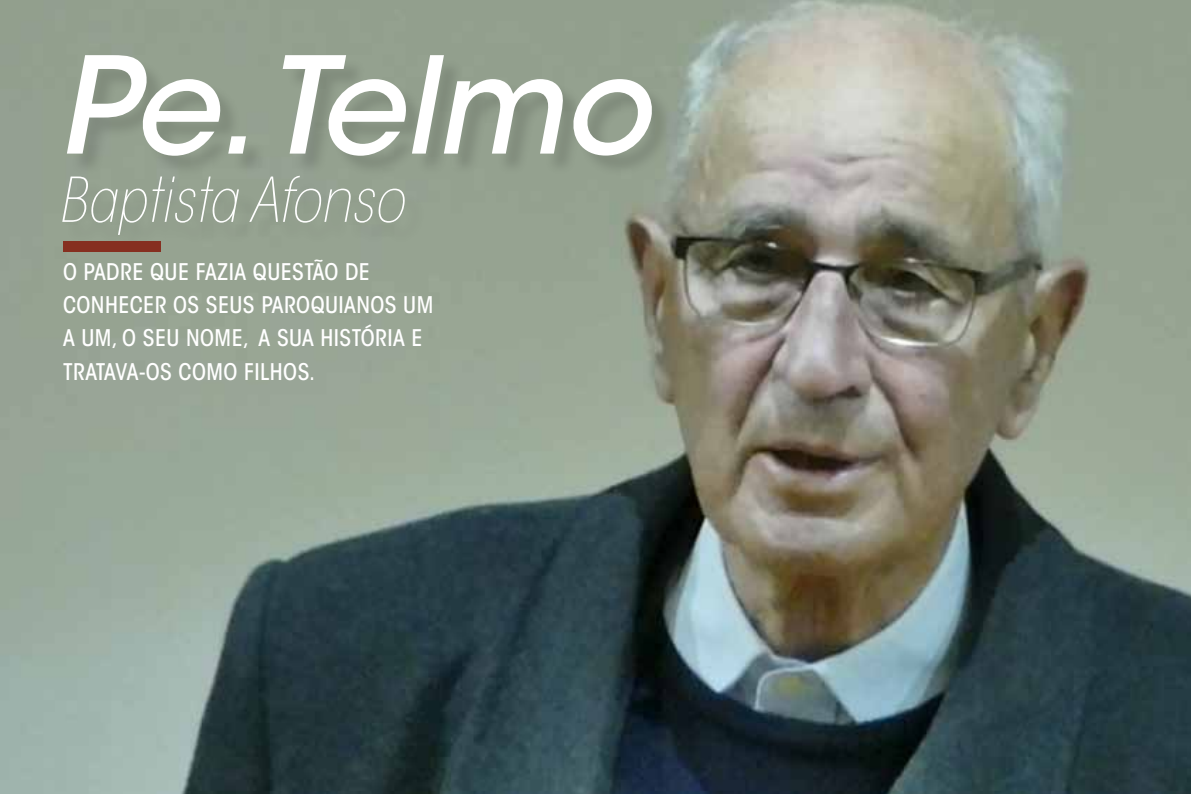
<style>
.page{position:relative;width:1191px;height:794px;background:#fff}
.page>*{position:absolute;margin:0;border:0;box-sizing:border-box;transform-origin:0 0}
.t1{font:italic 500 133px "ITC Avant Garde Std";color:#fff}
.t2{font:italic 200 condensed 61.25px "ITC Avant Garde Std";color:#fff}
.t3{font:500 condensed 22.75px/33.2px "ITC Avant Garde Std";letter-spacing:.02em;color:#fff}
</style>
<div class="page">
<img style="left:0;top:0;width:1191px;height:794px">
<div style="left:66px;top:58px;width:608px;height:198px;background:#000;opacity:.13"></div>
<div style="left:63px;top:241px;width:97px;height:10px;background:#862f20"></div>
<h1 class="t1" style="left:58px;top:23px;width:593px">Pe. Telmo</h1>
<h2 class="t2" style="left:58px;top:164px;width:347px">Baptista Afonso</h2>
<p class="t3" style="left:63px;top:255px;width:372px">O PADRE QUE FAZIA QUESTÃO DE<br>CONHECER OS SEUS PAROQUIANOS UM<br>A UM, O SEU NOME, A SUA HISTÓRIA E<br>TRATAVA-OS COMO FILHOS.</p>
</div>
